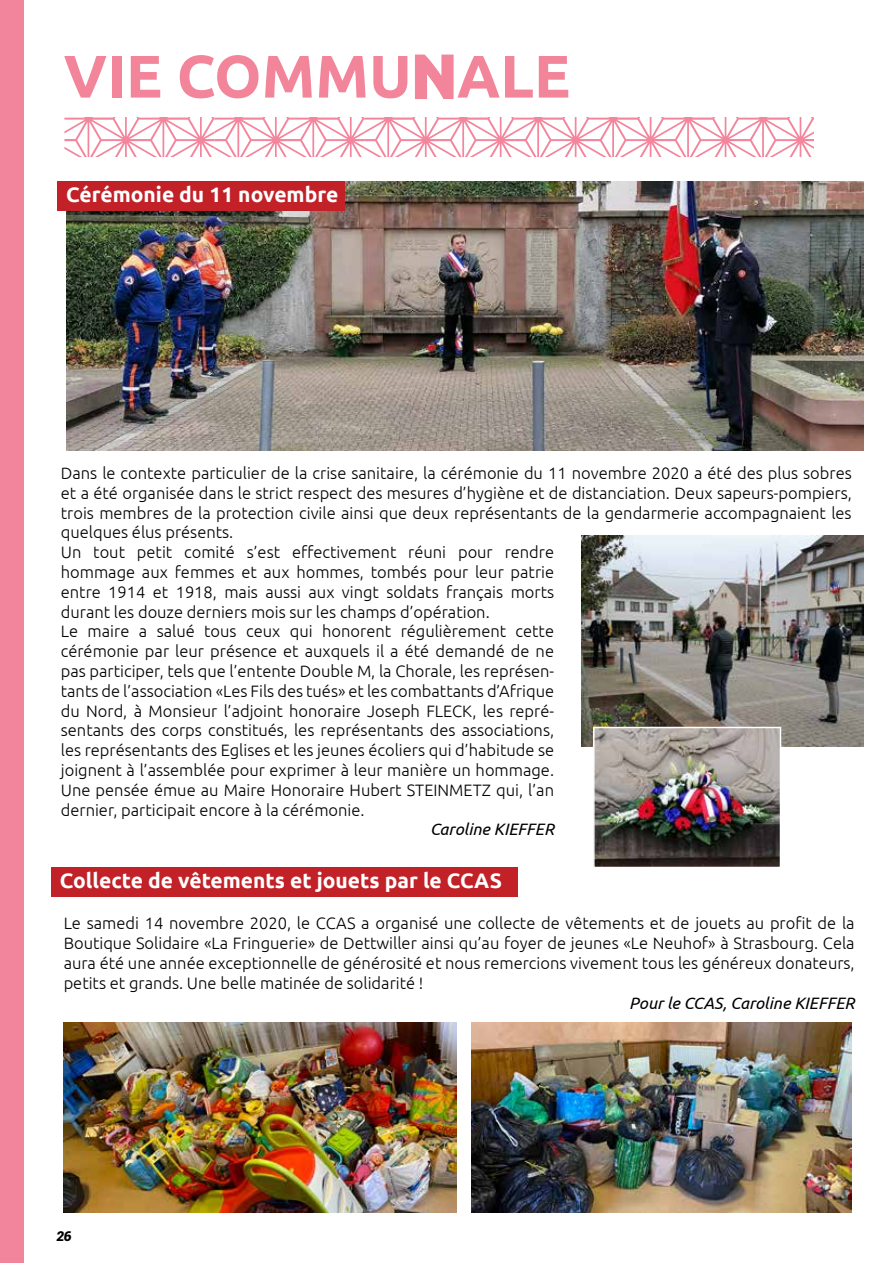
<style>
.page{position:relative;width:893px;height:1263px;background:#fff}
.page>*{position:absolute;margin:0;border:0;box-sizing:border-box;transform-origin:0 0}
.t1{font:700 60px "Ubuntu";color:#f3859b}
.t2{font:700 21px "Ubuntu";color:#fff}
.t3{font:300 16.5px/19.8px "Ubuntu";color:#000}
.t4{font:italic 16.5px "Ubuntu";color:#000}
.t5{font:italic 900 13.5px "Roboto";color:#000}
</style>
<div class="page">
<img style="left:581px;top:535px;width:282px;height:212px">
<img style="left:596px;top:730px;width:182px;height:135px">
<div style="left:593px;top:727px;width:188px;height:141px;border:2px solid #fff"></div>
<div style="left:51px;top:867px;width:466px;height:30px;background:#c12127"></div>
<img style="left:64px;top:1023px;width:392px;height:190px">
<img style="left:472px;top:1023px;width:380px;height:190px">
<div style="left:0;top:0;width:23px;height:1263px;background:#f2859b"></div>
<svg style="left:64px;top:117px;width:750px;height:40px"></svg>
<img style="left:66px;top:182px;width:797px;height:269px">
<div style="left:57px;top:182px;width:288px;height:29px;background:#c12127"></div>
<h1 class="t1" style="left:64px;top:40px;width:508px">VIE COMMUNALE</h1>
<p class="t2" style="left:66px;top:181px;width:274px">Cérémonie du 11 novembre</p>
<p class="t3" style="left:61px;top:463px;width:792px">Dans le contexte particulier de la crise sanitaire, la cérémonie du 11 novembre 2020 a été des plus sobres et a été organisée dans le strict respect des mesures d’hygiène et de distanciation. Deux sapeurs-pompiers, trois membres de la protection civile ainsi que deux représentants de la gendarmerie accompagnaient les quelques élus présents.<br>Un tout petit comité s’est effectivement réuni pour rendre<br>hommage aux femmes et aux hommes, tombés pour leur patrie<br>entre 1914 et 1918, mais aussi aux vingt soldats français morts<br>durant les douze derniers mois sur les champs d’opération.<br>Le maire a salué tous ceux qui honorent régulièrement cette<br>cérémonie par leur présence et auxquels il a été demandé de ne<br>pas participer, tels que l’entente Double M, la Chorale, les représen-<br>tants de l’association «Les Fils des tués» et les combattants d’Afrique<br>du Nord, à Monsieur l’adjoint honoraire Joseph FLECK, les repré-<br>sentants des corps constitués, les représentants des associations,<br>les représentants des Eglises et les jeunes écoliers qui d’habitude se<br>joignent à l’assemblée pour exprimer à leur manière un hommage.<br>Une pensée émue au Maire Honoraire Hubert STEINMETZ qui, l’an<br>dernier, participait encore à la cérémonie.</p>
<p class="t4" style="left:430px;top:819px;width:125px">Caroline KIEFFER</p>
<p class="t2" style="left:60px;top:867px;width:444px">Collecte de vêtements et jouets par le CCAS</p>
<p class="t3" style="left:64px;top:913px;width:792px;text-align:justify">Le samedi 14 novembre 2020, le CCAS a organisé une collecte de vêtements et de jouets au profit de la Boutique Solidaire «La Fringuerie» de Dettwiller ainsi qu’au foyer de jeunes «Le Neuhof» à Strasbourg. Cela aura été une année exceptionnelle de générosité et nous remercions vivement tous les généreux donateurs, petits et grands. Une belle matinée de solidarité !</p>
<p class="t4" style="left:629px;top:993px;width:227px">Pour le CCAS, Caroline KIEFFER</p>
<p class="t5" style="left:56px;top:1227px;width:17px">26</p>
</div>
